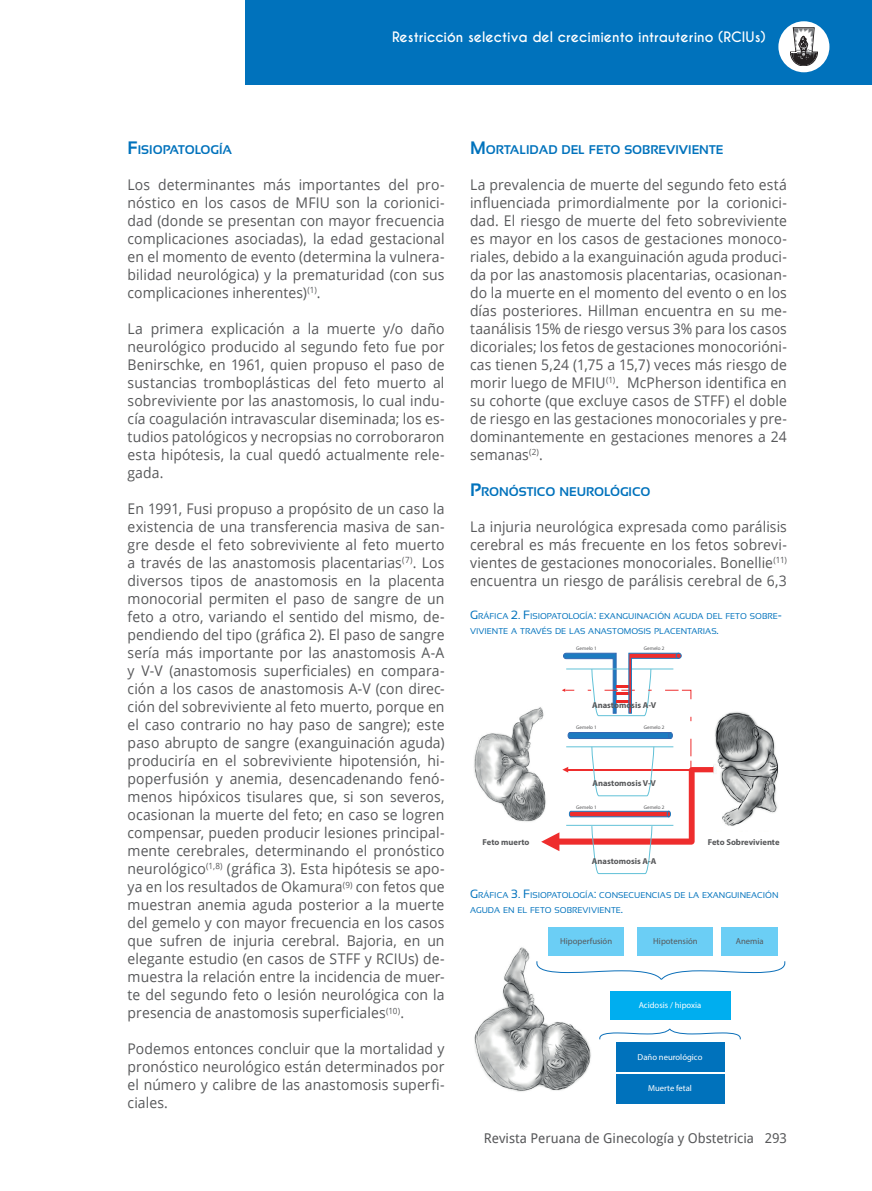
<style>
.page{position:relative;width:872px;height:1191px;background:#fff}
.page>*{position:absolute;margin:0;border:0;box-sizing:border-box;transform-origin:0 0}
.t1{font:14.7px/18px "Open Sans";letter-spacing:.005em;color:#57585a;text-align:justify;scale:.95 1}
.t2{font:700 13.5px "Caviar Dreams";color:#fff}
.t3{font:13.5px "Droid Sans";color:#57585a}
.t4{font:700 12.6px "Sansation";color:#0072bc}
.t5{font:8.7px "Myriad Pro";color:#fff}
.t6{font:8.7px "Myriad Pro";color:#57585a}
.t7{font:700 8.55px "Myriad Pro";color:#57585a}
.t8{font:8.4px/14.4px "Sansation";color:#0072bc}
.t9{font:5.1px "Myriad Pro";color:#57585a}
.s1{font-size:18px}
.s2{font-size:12px}
</style>
<div class="page">
<div style="left:246px;top:0;width:626px;height:85px;background:#0072bc"></div>
<div style="left:778px;top:21px;width:51px;height:51px;background:#fff;border-radius:50%"></div>
<svg style="left:790px;top:28px;width:28px;height:38px"></svg>
<img style="left:474px;top:707px;width:67px;height:115px">
<img style="left:714px;top:712px;width:65px;height:114px">
<svg style="left:541px;top:652px;width:172px;height:222px"></svg>
<svg style="left:598px;top:961px;width:187px;height:19px"></svg>
<svg style="left:599px;top:1028px;width:142px;height:12px"></svg>
<div style="left:609px;top:991px;width:121px;height:28px;background:#00aeef"></div>
<div style="left:616px;top:1042px;width:108px;height:29px;background:#0072bc"></div>
<div style="left:616px;top:1074px;width:108px;height:29px;background:#0072bc"></div>
<div style="left:548px;top:927px;width:76px;height:28px;background:#6bcef5"></div>
<div style="left:637px;top:927px;width:76px;height:28px;background:#6bcef5"></div>
<div style="left:721px;top:927px;width:56px;height:28px;background:#6bcef5"></div>
<img style="left:474px;top:947px;width:124px;height:145px">
<p class="t2" style="left:392px;top:29px;width:375px">Restricción selectiva del crecimiento intrauterino (RCIUs)</p>
<p class="t4" style="left:128px;top:143px;width:106px"><span class="s1">F</span>ISIOPATOLOGÍA</p>
<p class="t1" style="left:128px;top:175px;width:335px">Los determinantes más importantes del pro&shy;nóstico en los casos de MFIU son la corionici&shy;dad (donde se presentan con mayor frecuencia complicaciones asociadas), la edad gestacional en el momento de evento (determina la vulnera&shy;bilidad neurológica) y la prematuridad (con sus complicaciones inherentes)<sup>(1)</sup>.</p>
<p class="t1" style="left:128px;top:319px;width:335px">La primera explicación a la muerte y/o daño neurológico producido al segundo feto fue por Benirschke, en 1961, quien propuso el paso de sustancias tromboplásticas del feto muerto al sobreviviente por las anastomosis, lo cual indu&shy;cía coagulación intravascular diseminada; los es&shy;tudios patológicos y necropsias no corroboraron esta hipótesis, la cual quedó actualmente rele&shy;gada.</p>
<p class="t1" style="left:128px;top:499px;width:335px">En 1991, Fusi propuso a propósito de un caso la existencia de una transferencia masiva de san&shy;gre desde el feto sobreviviente al feto muerto a través de las anastomosis placentarias<sup>(7)</sup>. Los diversos tipos de anastomosis en la placenta monocorial permiten el paso de sangre de un feto a otro, variando el sentido del mismo, de&shy;pendiendo del tipo (gráfica 2). El paso de sangre sería más importante por las anastomosis A-A y V-V (anastomosis superficiales) en compara&shy;ción a los casos de anastomosis A-V (con direc&shy;ción del sobreviviente al feto muerto, porque en el caso contrario no hay paso de sangre); este paso abrupto de sangre (exanguinación aguda) produciría en el sobreviviente hipotensión, hi&shy;poperfusión y anemia, desencadenando fenó&shy;menos hipóxicos tisulares que, si son severos, ocasionan la muerte del feto; en caso se logren compensar, pueden producir lesiones principal&shy;mente cerebrales, determinando el pronóstico neurológico<sup>(1,8)</sup> (gráfica 3). Esta hipótesis se apo&shy;ya en los resultados de Okamura<sup>(9)</sup> con fetos que muestran anemia aguda posterior a la muerte del gemelo y con mayor frecuencia en los casos que sufren de injuria cerebral. Bajoria, en un elegante estudio (en casos de STFF y RCIUs) de&shy;muestra la relación entre la incidencia de muer&shy;te del segundo feto o lesión neurológica con la presencia de anastomosis superficiales<sup>(10)</sup>.</p>
<p class="t1" style="left:128px;top:1039px;width:335px">Podemos entonces concluir que la mortalidad y pronóstico neurológico están determinados por el número y calibre de las anastomosis superfi&shy;ciales.</p>
<p class="t4" style="left:470px;top:143px;width:253px"><span class="s1">M</span> ORTALIDAD DEL FETO SOBREVIVIE NTE</p>
<p class="t1" style="left:470px;top:175px;width:335px">La prevalencia de muerte del segundo feto está influenciada primordialmente por la corionici&shy;dad. El riesgo de muerte del feto sobreviviente es mayor en los casos de gestaciones monoco&shy;riales, debido a la exanguinación aguda produci&shy;da por las anastomosis placentarias, ocasionan&shy;do la muerte en el momento del evento o en los días posteriores. Hillman encuentra en su me&shy;taanálisis 15% de riesgo versus 3% para los casos dicoriales; los fetos de gestaciones monocorióni&shy;cas tienen 5,24 (1,75 a 15,7) veces más riesgo de morir luego de MFIU<sup>(1)</sup>. McPherson identifica en su cohorte (que excluye casos de STFF) el doble de riesgo en las gestaciones monocoriales y pre&shy;dominantemente en gestaciones menores a 24 semanas<sup>(2)</sup>.</p>
<p class="t4" style="left:470px;top:485px;width:182px"><span class="s1">P</span>RONÓSTICO NEUROLÓGICO</p>
<p class="t1" style="left:470px;top:517px;width:335px">La injuria neurológica expresada como parálisis cerebral es más frecuente en los fetos sobrevi&shy;vientes de gestaciones monocoriales. Bonellie<sup>(11) </sup>encuentra un riesgo de parálisis cerebral de 6,3</p>
<p class="t8" style="left:470px;top:609px;width:313px"><span class="s2">G</span>RÁFICA <span class="s2">2. F</span>ISIOPATOLOGÍA<span class="s2">:</span> EXANGUINACIÓN AGUDA DEL FETO SOBRE<span class="s2">-<br></span>VIVIENTE A TRAVÉS DE LAS ANASTOMOSIS PLACENTARIAS<span class="s2">.</span></p>
<p class="t9" style="left:576px;top:645px;width:22px">Gemelo 1</p>
<p class="t9" style="left:644px;top:645px;width:22px">Gemelo 2</p>
<p class="t7" style="left:592px;top:699px;width:66px">Anastomosis A-V</p>
<p class="t9" style="left:576px;top:724px;width:22px">Gemelo 1</p>
<p class="t9" style="left:644px;top:724px;width:22px">Gemelo 2</p>
<p class="t7" style="left:592px;top:777px;width:65px">Anastomosis V-V</p>
<p class="t9" style="left:576px;top:803px;width:22px">Gemelo 1</p>
<p class="t9" style="left:644px;top:803px;width:22px">Gemelo 2</p>
<p class="t7" style="left:482px;top:836px;width:48px">Feto muerto</p>
<p class="t7" style="left:707px;top:836px;width:73px">Feto Sobreviviente</p>
<p class="t7" style="left:592px;top:855px;width:66px">Anastomosis A-A</p>
<p class="t8" style="left:470px;top:888px;width:310px"><span class="s2">G</span>RÁFICA <span class="s2">3. F</span>ISIOPATOLOGÍA<span class="s2">:</span> CONSECUENCIAS DE LA EXANGUINEACIÓN<br>AGUDA EN EL FETO SOBREVIVIENTE<span class="s2">.</span></p>
<p class="t6" style="left:560px;top:935px;width:53px">Hipoperfusión</p>
<p class="t6" style="left:653px;top:935px;width:46px">Hipotensión</p>
<p class="t6" style="left:736px;top:935px;width:29px">Anemia</p>
<p class="t5" style="left:638px;top:999px;width:64px">Acidosis / hipoxia</p>
<p class="t5" style="left:637px;top:1051px;width:66px">Daño neurológico</p>
<p class="t5" style="left:648px;top:1082px;width:45px">Muerte fetal</p>
<p class="t3" style="left:484px;top:1128px;width:304px">Revista Peruana de Ginecología y Obstetricia 293</p>
</div>
